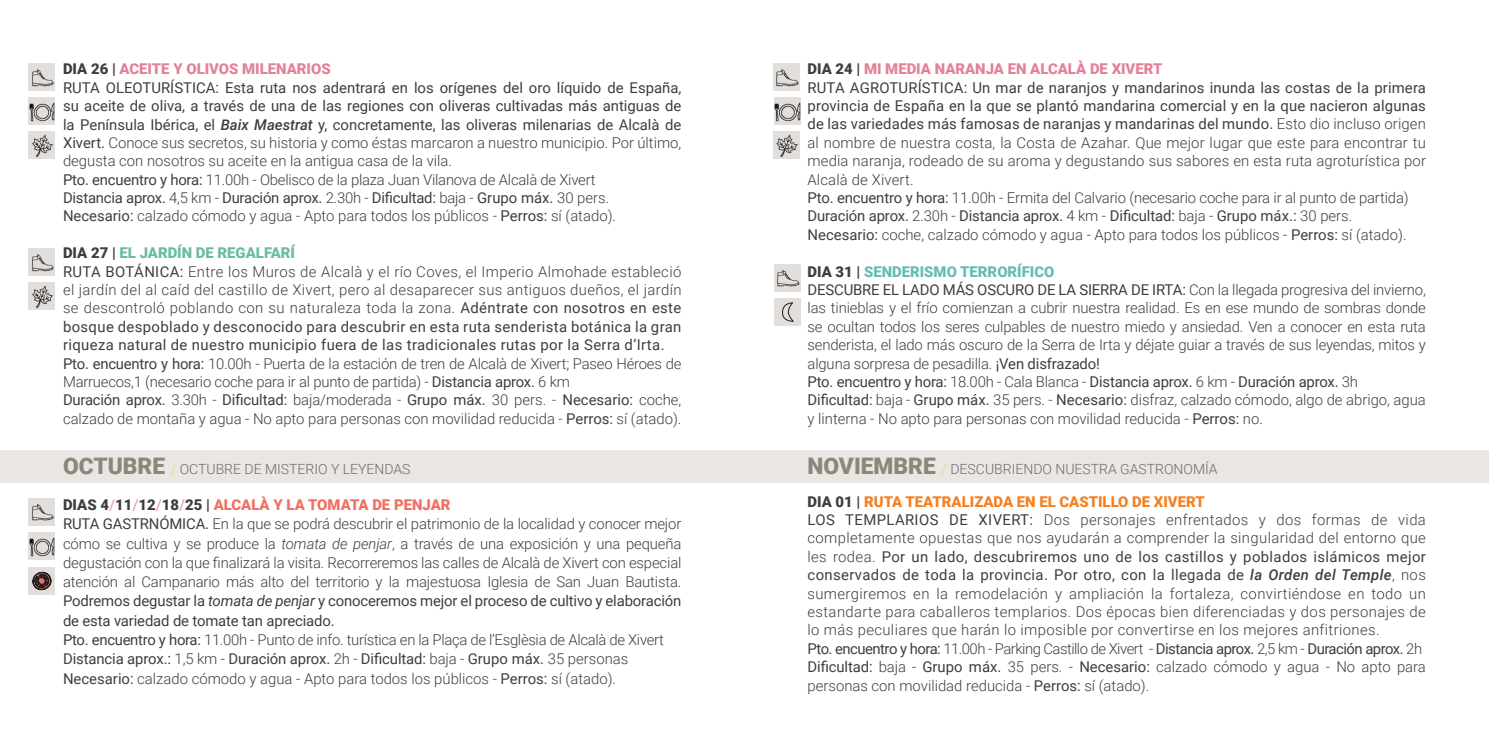
<style>
.page{position:relative;width:1489px;height:745px;background:#fff}
.page>*{position:absolute;margin:0;border:0;box-sizing:border-box;transform-origin:0 0}
.t1{font:300 14.88px/18.4px "Roboto";color:#3e3e3f}
.t2{font:300 14.88px/18.4px "Roboto";letter-spacing:.025em;color:#3e3e3f}
.t3{font:14.88px/18.4px "Roboto";color:#3e3e3f}
.t4{font:300 14px "Roboto";color:#6c6d70}
.s1{font-weight:900}
.s2{font-weight:900;color:#e28198}
.s3{font-weight:400}
.s4{font-weight:900;color:#66bcb0}
.s5{font-weight:500;font-style:italic}
.s6{font-weight:300}
.s7{font-weight:900;color:#68bca6}
.s8{font-weight:900;font-size:22.75px;color:#8e857b}
.s9{color:#fecf71}
.s10{font-weight:900;color:#f58021}
.s11{font-weight:400;color:#e58da0}
.s12{font-weight:900;color:#f26f5f}
.s13{font-style:italic}
.s14{font-weight:400;font-style:italic}
</style>
<div class="page">
<img style="left:773px;top:63px;width:27px;height:28px">
<img style="left:29px;top:63px;width:26px;height:28px">
<img style="left:29px;top:97px;width:26px;height:28px">
<img style="left:774px;top:264px;width:26px;height:28px">
<img style="left:774px;top:97px;width:26px;height:28px">
<img style="left:29px;top:131px;width:26px;height:28px">
<div style="left:0;top:450px;width:744px;height:32px;background:#e9e6e3"></div>
<img style="left:29px;top:498px;width:26px;height:27px">
<img style="left:29px;top:532px;width:26px;height:28px">
<div style="left:29px;top:566px;width:26px;height:28px;background:#e2dedb"></div>
<svg style="left:33px;top:571px;width:18px;height:18px"></svg>
<img style="left:29px;top:248px;width:26px;height:28px">
<img style="left:29px;top:282px;width:26px;height:28px">
<div style="left:773px;top:298px;width:27px;height:27px;background:#e2dedb"></div>
<svg style="left:782px;top:302px;width:11px;height:20px"></svg>
<img style="left:773px;top:131px;width:27px;height:28px">
<div style="left:744px;top:450px;width:744px;height:32px;background:#e9e6e3"></div>
<p class="t1" style="left:807px;top:59px;width:620px"><span class="s1">DIA 24 |</span> <span class="s2">MI MEDIA NARANJA EN ALCALÀ DE XIVERT<br></span><span class="s3">RUTA AGROTURÍSTICA: Un mar de naranjos y mandarinos inunda las costas de la primera provincia de España en la que se plantó mandarina comercial y en la que nacieron algunas de las variedades más famosas de naranjas y mandarinas del mundo.</span> Esto dio incluso origen al nombre de nuestra costa, la Costa de Azahar. Que mejor lugar que este para encontrar tu media naranja, rodeado de su aroma y degustando sus sabores en esta ruta agroturística por Alcalà de Xivert.<br><span class="s3">Pto. encuentro y hora:</span> 11.00h - Ermita del Calvario (necesario coche para ir al punto de partida)<br><span class="s3">Duración aprox.</span> 2.30h - <span class="s3">Distancia aprox.</span> 4 km - <span class="s3">Dificultad:</span> baja - <span class="s3">Grupo máx.:</span> 30 pers.<br><span class="s3">Necesario:</span> coche, calzado cómodo y agua - Apto para todos los públicos - <span class="s3">Perros:</span> sí (atado).</p>
<p class="t1" style="left:807px;top:261px;width:620px"><span class="s1">DIA 31 |</span> <span class="s4">SENDERISMO TERRORÍFICO<br></span><span class="s3">DESCUBRE EL LADO MÁS OSCURO DE LA SIERRA DE IRTA:</span> Con la llegada progresiva del invierno, las tinieblas y el frío comienzan a cubrir nuestra realidad. Es en ese mundo de sombras donde se ocultan todos los seres culpables de nuestro miedo y ansiedad. Ven a conocer en esta ruta senderista, el lado más oscuro de la Serra de Irta y déjate guiar a través de sus leyendas, mitos y alguna sorpresa de pesadilla. <span class="s3">¡Ven disfrazado!<br>Pto. encuentro y hora:</span> 18.00h - Cala Blanca - <span class="s3">Distancia aprox.</span> 6 km - <span class="s3">Duración aprox.</span> 3h <span class="s3">Dificultad:</span> baja - <span class="s3">Grupo máx.</span> 35 pers. - <span class="s3">Necesario:</span> disfraz, calzado cómodo, algo de abrigo, agua y linterna - No apto para personas con movilidad reducida - <span class="s3">Perros:</span> no.</p>
<p class="t3" style="left:63px;top:59px;width:620px"><span class="s1">DIA 26 |</span> <span class="s2">ACEITE Y OLIVOS MILENARIOS<br></span>RUTA OLEOTURÍSTICA: Esta ruta nos adentrará en los orígenes del oro líquido de España, su aceite de oliva, a través de una de las regiones con oliveras cultivadas más antiguas de la Península Ibérica, el <span class="s5">Baix Maestrat</span> y, concretamente, las oliveras milenarias de Alcalà de Xivert. <span class="s6">Conoce sus secretos, su historia y como éstas marcaron a nuestro municipio. Por último, degusta con nosotros su aceite en la antigua casa de la vila.<br></span>Pto. encuentro y hora: <span class="s6">11.00h - Obelisco de la plaza Juan Vilanova de Alcalà de Xivert<br></span>Distancia aprox. <span class="s6">4,5 km -</span> Duración aprox. <span class="s6">2.30h -</span> Dificultad: <span class="s6">baja -</span> Grupo máx. <span class="s6">30 pers.<br></span>Necesario: <span class="s6">calzado cómodo y agua - Apto para todos los públicos -</span> Perros: <span class="s6">sí (atado).</span></p>
<p class="t1" style="left:63px;top:243px;width:620px"><span class="s1">DIA 27 |</span> <span class="s7">EL JARDÍN DE REGALFARÍ<br></span><span class="s3">RUTA BOTÁNICA:</span> Entre los Muros de Alcalà y el río Coves, el Imperio Almohade estableció el jardín del al caíd del castillo de Xivert, pero al desaparecer sus antiguos dueños, el jardín se descontroló poblando con su naturaleza toda la zona. <span class="s3">Adéntrate con nosotros en este bosque despoblado y desconocido para descubrir en esta ruta senderista botánica la gran riqueza natural de nuestro municipio fuera de las tradicionales rutas por la Serra d’Irta.<br>Pto. encuentro y hora:</span> 10.00h - Puerta de la estación de tren de Alcalà de Xivert; Paseo Héroes de Marruecos,1 (necesario coche para ir al punto de partida) - <span class="s3">Distancia aprox.</span> 6 km<br><span class="s3">Duración aprox.</span> 3.30h - <span class="s3">Dificultad:</span> baja/moderada - <span class="s3">Grupo máx.</span> 30 pers. - <span class="s3">Necesario:</span> coche, calzado de montaña y agua - No apto para personas con movilidad reducida - <span class="s3">Perros:</span> sí (atado).</p>
<p class="t4" style="left:63px;top:459px;width:349px"><span class="s8">OCTUBRE</span> <span class="s9">/</span> OCTUBRE DE MISTERIO Y LEYENDAS</p>
<p class="t4" style="left:807px;top:458px;width:411px"><span class="s8">NOVIEMBRE</span> <span class="s9">/</span> DESCUBRIENDO NUESTRA GASTRONOMÍA</p>
<p class="t2" style="left:807px;top:491px;width:620px"><span class="s1">DIA 01 |</span> <span class="s10">RUTA TEATRALIZADA EN EL CASTILLO DE XIVERT<br></span><span class="s3">LOS TEMPLARIOS DE XIVERT:</span> Dos personajes enfrentados y dos formas de vida completamente opuestas que nos ayudarán a comprender la singularidad del entorno que les rodea. <span class="s3">Por un lado, descubriremos uno de los castillos y poblados islámicos mejor conservados de toda la provincia. Por otro, con la llegada de</span> <span class="s5">la Orden del Temple</span>, nos sumergiremos en la remodelación y ampliación la fortaleza, convirtiéndose en todo un estandarte para caballeros templarios. Dos épocas bien diferenciadas y dos personajes de lo más peculiares que harán lo imposible por convertirse en los mejores anfitriones.<br><span class="s3">Pto. encuentro y hora:</span> 11.00h - Parking Castillo de Xivert - <span class="s3">Distancia aprox.</span> 2,5 km - <span class="s3">Duración aprox.</span> 2h <span class="s3">Dificultad:</span> baja - <span class="s3">Grupo máx.</span> 35 pers. - <span class="s3">Necesario:</span> calzado cómodo y agua - No apto para personas con movilidad reducida - <span class="s3">Perros:</span> sí (atado).</p>
<p class="t1" style="left:63px;top:494px;width:620px;line-height:19.2px"><span class="s1">DIAS 4</span><span class="s11">/</span><span class="s1">11</span><span class="s11">/</span><span class="s1">12</span><span class="s11">/</span><span class="s1">18</span><span class="s11">/</span><span class="s1">25 |</span> <span class="s12">ALCALÀ Y LA TOMATA DE PENJAR<br></span><span class="s3">RUTA GASTRNÓMICA.</span> En la que se podrá descubrir el patrimonio de la localidad y conocer mejor cómo se cultiva y se produce la <span class="s13">tomata de penjar</span>, a través de una exposición y una pequeña degustación con la que finalizará la visita. Recorreremos las calles de Alcalà de Xivert con especial atención al Campanario más alto del territorio y la majestuosa Iglesia de San Juan Bautista.<br><span class="s3">Podremos degustar la</span> <span class="s14">tomata de penjar</span> <span class="s3">y conoceremos mejor el proceso de cultivo y elaboración de esta variedad de tomate tan apreciado.<br>Pto. encuentro y hora:</span> 11.00h - Punto de info. turística en la Plaça de l’Esglèsia de Alcalà de Xivert <span class="s3">Distancia aprox.:</span> 1,5 km - <span class="s3">Duración aprox.</span> 2h - <span class="s3">Dificultad:</span> baja - <span class="s3">Grupo máx.</span> 35 personas <span class="s3">Necesario:</span> calzado cómodo y agua - Apto para todos los públicos - <span class="s3">Perros:</span> sí (atado).</p>
</div>
